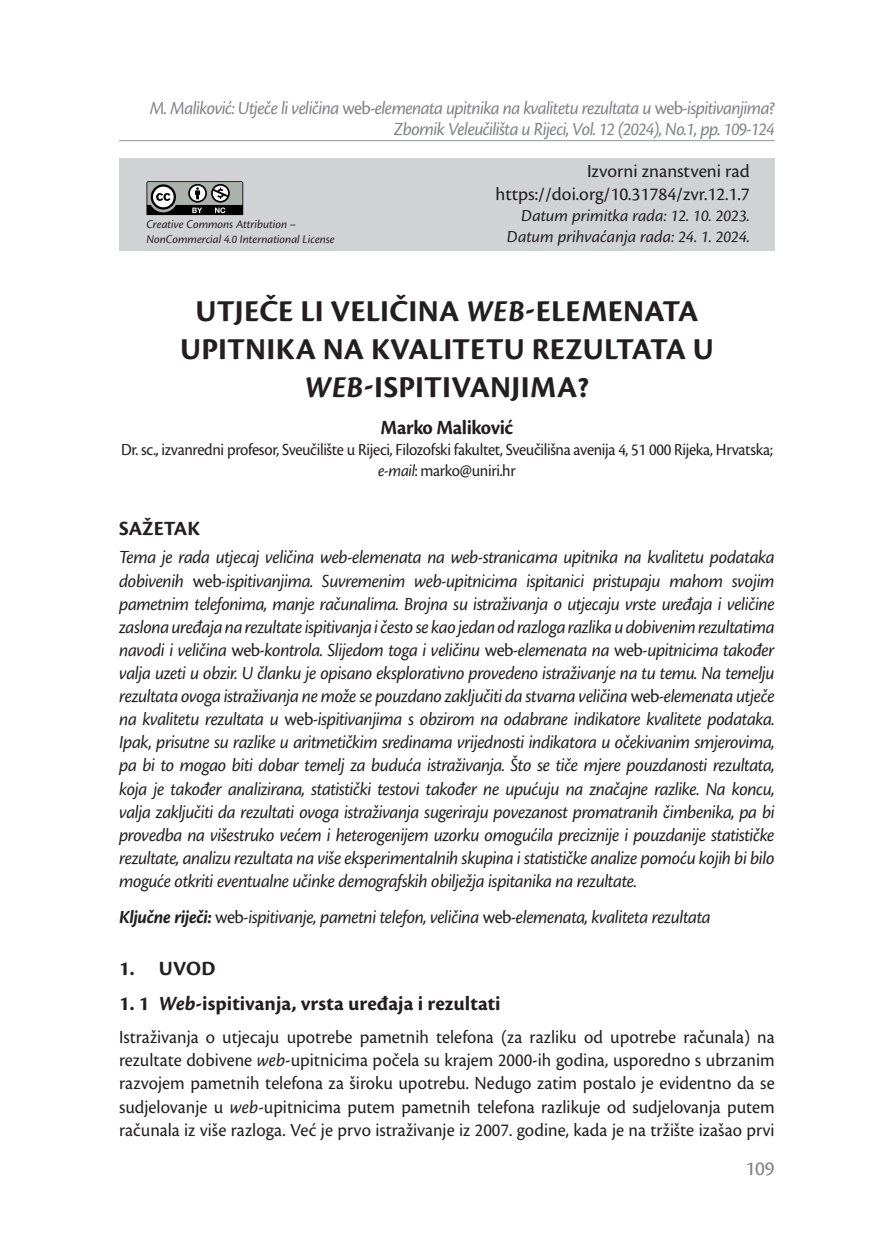
<style>
.page{position:relative;width:874px;height:1241px;background:#fff}
.page>*{position:absolute;margin:0;border:0;box-sizing:border-box;transform-origin:0 0}
.t1{font:700 31.5px/37.8px "Cronos Pro";letter-spacing:.005em;color:#231f20;text-align:center}
.t2{font:700 21px "Cronos Pro";color:#231f20}
.t3{font:700 21px "Cronos Pro";letter-spacing:-.02em;color:#231f20;scale:.96 1}
.t4{font:21px "Cronos Pro";color:#808285}
.t5{font:italic 19.25px/23.1px "Cronos Pro";letter-spacing:-.025em;color:#231f20;text-align:justify;scale:.96 1}
.t6{font:19.25px/23.1px "Cronos Pro";color:#231f20;text-align:justify;scale:.96 1}
.t7{font:italic 19.25px/21px "Cronos Pro";letter-spacing:-.035em;color:#808285;text-align:right;scale:.96 1}
.t8{font:19.25px/23.1px "Cronos Pro";color:#231f20;text-align:right}
.t9{font:17.5px/21px "Cronos Pro";letter-spacing:-.02em;color:#231f20;text-align:center;scale:.94 1}
.t10{font:italic 17.5px/21px "Cronos Pro";color:#231f20;text-align:right}
.t11{font:italic 12.25px/14.7px "Cronos Pro";letter-spacing:-.005em;color:#231f20}
.s1{font-style:normal}
.s2{font-style:italic}
.s3{font-weight:700}
</style>
<div class="page">
<hr style="left:119px;top:140px;width:655px;height:1px;background:#939598">
<div style="left:119px;top:159px;width:655px;height:92px;background:#d1d2d4"></div>
<svg style="left:146px;top:181px;width:97px;height:34px;background:#727572"></svg>
<p class="t7" style="left:150px;top:98px;width:652px">M. Maliković: Utječe li veličina <span class="s1">web</span>-elemenata upitnika na kvalitetu rezultata u <span class="s1">web</span>-ispitivanjima?<br>Zbornik Veleučilišta u Rijeci, Vol. 12 (2024), No.1, pp. 109-124</p>
<p class="t11" style="left:146px;top:217px;width:190px">Creative Commons Attribution –<br>NonCommercial 4.0 International License</p>
<p class="t8" style="left:495px;top:160px;width:255px">Izvorni znanstveni rad https://doi.org/10.31784/zvr.12.1.7</p>
<p class="t10" style="left:506px;top:206px;width:244px">Datum primitka rada: 12. 10. 2023.<br>Datum prihvaćanja rada: 24. 1. 2024.</p>
<h1 class="t1" style="left:180px;top:293px;width:535px">UTJEČE LI VELIČINA <span class="s2">WEB</span>-ELEMENATA<br>UPITNIKA NA KVALITETU REZULTATA U<br><span class="s2">WEB</span>‑ISPITIVANJIMA?</h1>
<p class="t3" style="left:380px;top:415px;width:139px">Marko Maliković</p>
<p class="t9" style="left:121px;top:439px;width:694px">Dr. sc., izvanredni profesor, Sveučilište u Rijeci, Filozofski fakultet, Sveučilišna avenija 4, 51 000 Rijeka, Hrvatska; <span class="s2">e-mail</span>: marko@uniri.hr</p>
<p class="t2" style="left:119px;top:516px;width:82px">SAŽETAK</p>
<p class="t5" style="left:119px;top:546px;width:684px">Tema je rada utjecaj veličina web-elemenata na web-stranicama upitnika na kvalitetu podataka dobivenih <span class="s1">web</span>-ispitivanjima. Suvremenim web-upitnicima ispitanici pristupaju mahom svojim pametnim telefonima, manje računalima. Brojna su istraživanja o utjecaju vrste uređaja i veličine zaslona uređaja na rezultate ispitivanja i često se kao jedan od razloga razlika u dobivenim rezultatima navodi i veličina <span class="s1">web</span>-kontrola. Slijedom toga i veličinu <span class="s1">web</span>-elemenata na <span class="s1">web</span>-upitnicima također valja uzeti u obzir. U članku je opisano eksplorativno provedeno istraživanje na tu temu. Na temelju rezultata ovoga istraživanja ne može se pouzdano zaključiti da stvarna veličina <span class="s1">web</span>-elemenata utječe na kvalitetu rezultata u <span class="s1">web</span>-ispitivanjima s obzirom na odabrane indikatore kvalitete podataka.<br>Ipak, prisutne su razlike u aritmetičkim sredinama vrijednosti indikatora u očekivanim smjerovima, pa bi to mogao biti dobar temelj za buduća istraživanja. Što se tiče mjere pouzdanosti rezultata, koja je također analizirana, statistički testovi također ne upućuju na značajne razlike. Na koncu, valja zaključiti da rezultati ovoga istraživanja sugeriraju povezanost promatranih čimbenika, pa bi provedba na višestruko većem i heterogenijem uzorku omogućila preciznije i pouzdanije statističke rezultate, analizu rezultata na više eksperimentalnih skupina i statističke analize pomoću kojih bi bilo moguće otkriti eventualne učinke demografskih obilježja ispitanika na rezultate.</p>
<p class="t5" style="left:119px;top:905px;width:617px"><span class="s3">Ključne riječi:</span> <span class="s1">web</span>-ispitivanje, pametni telefon, veličina <span class="s1">web</span>-elemenata, kvaliteta rezultata</p>
<p class="t2" style="left:119px;top:956px;width:98px">1. UVOD</p>
<p class="t2" style="left:119px;top:991px;width:383px">1. 1 <span class="s2">Web</span>-ispitivanja, vrsta uređaja i rezultati</p>
<p class="t6" style="left:119px;top:1025px;width:684px">Istraživanja o utjecaju upotrebe pametnih telefona (za razliku od upotrebe računala) na rezultate dobivene <span class="s2">web</span>-upitnicima počela su krajem 2000-ih godina, usporedno s ubrzanim razvojem pametnih telefona za široku upotrebu. Nedugo zatim postalo je evidentno da se sudjelovanje u <span class="s2">web</span>-upitnicima putem pametnih telefona razlikuje od sudjelovanja putem računala iz više razloga. Već je prvo istraživanje iz 2007. godine, kada je na tržište izašao prvi</p>
<p class="t4" style="left:745px;top:1156px;width:31px">109</p>
</div>
